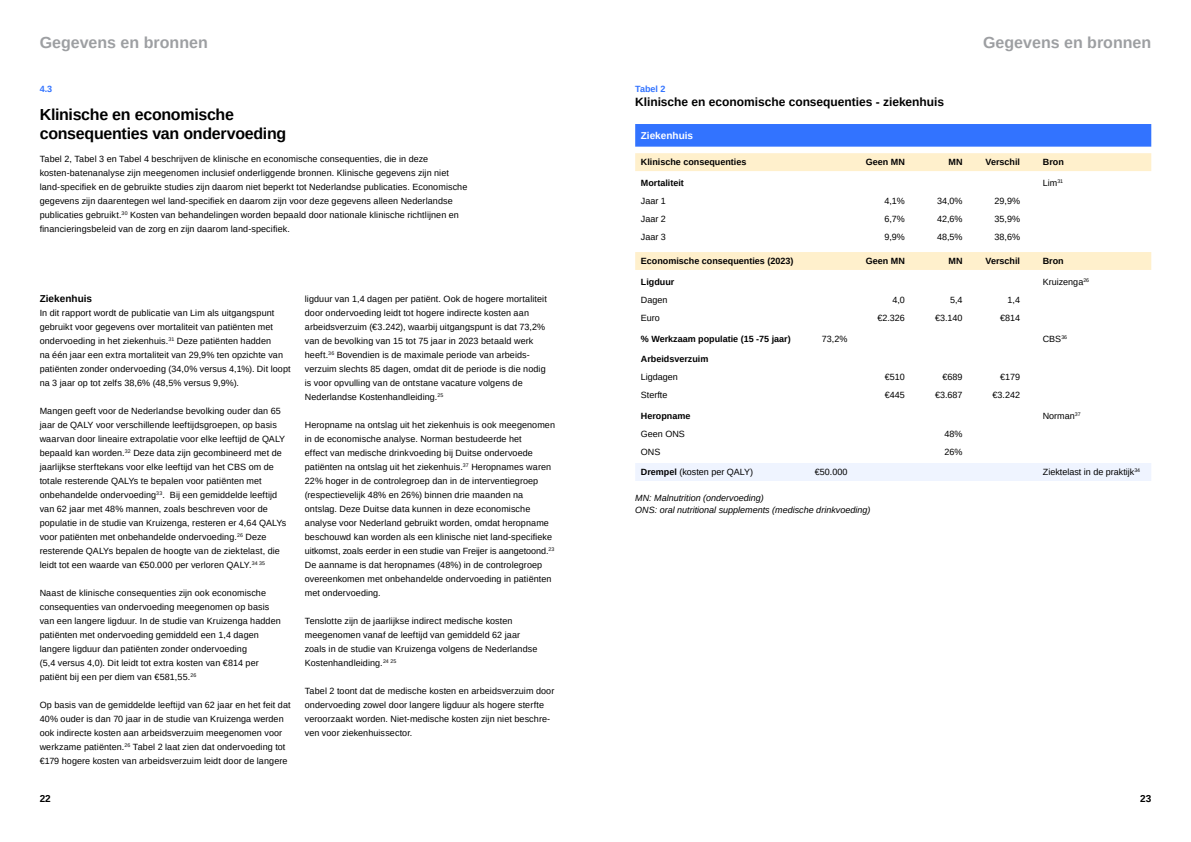
<style>
.page{position:relative;width:1191px;height:842px;background:#fff}
.page>*{position:absolute;margin:0;border:0;box-sizing:border-box;transform-origin:0 0}
.t1{font:700 16px/19px "Arimo";letter-spacing:-.02em;color:#000}
.t2{font:700 16px "Arimo";color:#9d9fa2}
.t3{font:700 12px "Arimo";letter-spacing:-.005em;color:#000}
.t4{font:700 10px "Arimo";letter-spacing:.005em;color:#000}
.t5{font:700 10px "Arimo";color:#fff}
.t6{font:9px/14px "Arimo";letter-spacing:.01em;color:#000}
.t7{font:700 9px "Arimo";color:#000}
.t8{font:italic 9px/12px "Arimo";color:#000}
.t9{font:700 9px "Arimo";color:#3273ff}
.s1{font-weight:700}
</style>
<div class="page">
<div style="left:635px;top:124px;width:516px;height:23px;background:#3273ff"></div>
<svg style="left:635px;top:153px;width:516px;height:117px"></svg>
<div style="left:635px;top:463px;width:516px;height:18px;background:#eff4ff"></div>
<h1 class="t2" style="left:40px;top:36px;width:170px">Gegevens en bronnen</h1>
<h1 class="t2" style="left:983px;top:36px;width:170px">Gegevens en bronnen</h1>
<p class="t9" style="left:40px;top:85px;width:14px">4.3</p>
<h1 class="t1" style="left:40px;top:106px;width:248px">Klinische en economische consequenties van ondervoeding</h1>
<p class="t6" style="left:40px;top:153px;width:429px">Tabel 2, Tabel 3 en Tabel 4 beschrijven de klinische en economische consequenties, die in deze kosten-batenanalyse zijn meegenomen inclusief onderliggende bronnen. Klinische gegevens zijn niet land-specifiek en de gebruikte studies zijn daarom niet beperkt tot Nederlandse publicaties. Economische gegevens zijn daarentegen wel land-specifiek en daarom zijn voor deze gegevens alleen Nederlandse publicaties gebruikt.<sup>30</sup> Kosten van behandelingen worden bepaald door nationale klinische richtlijnen en financieringsbeleid van de zorg en zijn daarom land-specifiek.</p>
<p class="t4" style="left:40px;top:295px;width:54px">Ziekenhuis</p>
<p class="t6" style="left:40px;top:307px;width:252px">In dit rapport wordt de publicatie van Lim als uitgangspunt gebruikt voor gegevens over mortaliteit van patiënten met ondervoeding in het ziekenhuis.<sup>31</sup> Deze patiënten hadden<br>na één jaar een extra mortaliteit van 29,9% ten opzichte van patiënten zonder ondervoeding (34,0% versus 4,1%). Dit loopt na 3 jaar op tot zelfs 38,6% (48,5% versus 9,9%).</p>
<p class="t6" style="left:40px;top:405px;width:248px">Mangen geeft voor de Nederlandse bevolking ouder dan 65 jaar de QALY voor verschillende leeftijdsgroepen, op basis waarvan door lineaire extrapolatie voor elke leeftijd de QALY bepaald kan worden.<sup>32</sup> Deze data zijn gecombineerd met de jaarlijkse sterftekans voor elke leeftijd van het CBS om de totale resterende QALYs te bepalen voor patiënten met onbehandelde ondervoeding<sup>33</sup>. Bij een gemiddelde leeftijd van 62 jaar met 48% mannen, zoals beschreven voor de populatie in de studie van Kruizenga, resteren er 4,64 QALYs voor patiënten met onbehandelde ondervoeding.<sup>26</sup> Deze resterende QALYs bepalen de hoogte van de ziektelast, die leidt tot een waarde van €50.000 per verloren QALY.<sup>34</sup> <sup>35</sup></p>
<p class="t6" style="left:40px;top:587px;width:243px">Naast de klinische consequenties zijn ook economische consequenties van ondervoeding meegenomen op basis van een langere ligduur. In de studie van Kruizenga hadden patiënten met ondervoeding gemiddeld een 1,4 dagen langere ligduur dan patiënten zonder ondervoeding<br>(5,4 versus 4,0). Dit leidt tot extra kosten van €814 per patiënt bij een per diem van €581,55.<sup>26</sup></p>
<p class="t6" style="left:40px;top:699px;width:252px">Op basis van de gemiddelde leeftijd van 62 jaar en het feit dat 40% ouder is dan 70 jaar in de studie van Kruizenga werden ook indirecte kosten aan arbeidsverzuim meegenomen voor werkzame patiënten.<sup>26</sup> Tabel 2 laat zien dat ondervoeding tot €179 hogere kosten van arbeidsverzuim leidt door de langere</p>
<p class="t6" style="left:305px;top:293px;width:243px">ligduur van 1,4 dagen per patiënt. Ook de hogere mortaliteit door ondervoeding leidt tot hogere indirecte kosten aan arbeidsverzuim (€3.242), waarbij uitgangspunt is dat 73,2% van de bevolking van 15 tot 75 jaar in 2023 betaald werk heeft.<sup>36</sup> Bovendien is de maximale periode van arbeids&shy;verzuim slechts 85 dagen, omdat dit de periode is die nodig is voor opvulling van de ontstane vacature volgens de Nederlandse Kostenhandleiding.<sup>25</sup></p>
<p class="t6" style="left:305px;top:419px;width:252px">Heropname na ontslag uit het ziekenhuis is ook meegenomen in de economische analyse. Norman bestudeerde het<br>effect van medische drinkvoeding bij Duitse ondervoede patiënten na ontslag uit het ziekenhuis.<sup>37</sup> Heropnames waren 22% hoger in de controlegroep dan in de interventiegroep (respectievelijk 48% en 26%) binnen drie maanden na ontslag. Deze Duitse data kunnen in deze economische analyse voor Nederland gebruikt worden, omdat heropname beschouwd kan worden als een klinische niet land-specifieke uitkomst, zoals eerder in een studie van Freijer is aangetoond.<sup>23<br></sup>De aanname is dat heropnames (48%) in de controlegroep overeenkomen met onbehandelde ondervoeding in patiënten met ondervoeding.</p>
<p class="t6" style="left:305px;top:615px;width:234px">Tenslotte zijn de jaarlijkse indirect medische kosten meegenomen vanaf de leeftijd van gemiddeld 62 jaar zoals in de studie van Kruizenga volgens de Nederlandse Kostenhandleiding.<sup>24</sup> <sup>25</sup></p>
<p class="t6" style="left:305px;top:685px;width:251px">Tabel 2 toont dat de medische kosten en arbeidsverzuim door ondervoeding zowel door langere ligduur als hogere sterfte veroorzaakt worden. Niet-medische kosten zijn niet beschre&shy;ven voor ziekenhuissector.</p>
<p class="t9" style="left:635px;top:85px;width:32px">Tabel 2</p>
<h2 class="t3" style="left:635px;top:97px;width:310px">Klinische en economische consequenties - ziekenhuis</h2>
<p class="t5" style="left:641px;top:132px;width:54px">Ziekenhuis</p>
<p class="t7" style="left:641px;top:159px;width:107px">Klinische consequenties</p>
<p class="t7" style="left:866px;top:159px;width:41px">Geen MN</p>
<p class="t7" style="left:948px;top:159px;width:15px">MN</p>
<p class="t7" style="left:985px;top:159px;width:36px">Verschil</p>
<p class="t7" style="left:1042px;top:159px;width:22px">Bron</p>
<p class="t7" style="left:641px;top:180px;width:45px">Mortaliteit</p>
<p class="t6" style="left:1042px;top:177px;width:22px">Lim<sup>31</sup></p>
<p class="t6" style="left:641px;top:195px;width:27px">Jaar 1</p>
<p class="t6" style="left:884px;top:195px;width:22px">4,1%</p>
<p class="t6" style="left:937px;top:195px;width:27px">34,0%</p>
<p class="t6" style="left:994px;top:195px;width:27px">29,9%</p>
<p class="t6" style="left:641px;top:213px;width:27px">Jaar 2</p>
<p class="t6" style="left:884px;top:213px;width:22px">6,7%</p>
<p class="t6" style="left:937px;top:213px;width:27px">42,6%</p>
<p class="t6" style="left:994px;top:213px;width:27px">35,9%</p>
<p class="t6" style="left:641px;top:230px;width:27px">Jaar 3</p>
<p class="t6" style="left:884px;top:230px;width:22px">9,9%</p>
<p class="t6" style="left:937px;top:230px;width:27px">48,5%</p>
<p class="t6" style="left:994px;top:230px;width:27px">38,6%</p>
<p class="t7" style="left:641px;top:258px;width:154px">Economische consequenties (2023)</p>
<p class="t7" style="left:866px;top:258px;width:41px">Geen MN</p>
<p class="t7" style="left:948px;top:258px;width:15px">MN</p>
<p class="t7" style="left:985px;top:258px;width:36px">Verschil</p>
<p class="t7" style="left:1042px;top:258px;width:22px">Bron</p>
<p class="t7" style="left:641px;top:278px;width:35px">Ligduur</p>
<p class="t6" style="left:1042px;top:276px;width:48px">Kruizenga<sup>26</sup></p>
<p class="t6" style="left:641px;top:293px;width:28px">Dagen</p>
<p class="t6" style="left:892px;top:293px;width:14px">4,0</p>
<p class="t6" style="left:950px;top:293px;width:14px">5,4</p>
<p class="t6" style="left:1007px;top:293px;width:14px">1,4</p>
<p class="t6" style="left:641px;top:311px;width:21px">Euro</p>
<p class="t6" style="left:877px;top:311px;width:29px">€2.326</p>
<p class="t6" style="left:935px;top:311px;width:29px">€3.140</p>
<p class="t6" style="left:1000px;top:311px;width:22px">€814</p>
<p class="t7" style="left:641px;top:335px;width:151px">% Werkzaam populatie (15 -75 jaar)</p>
<p class="t6" style="left:822px;top:332px;width:27px">73,2%</p>
<p class="t6" style="left:1042px;top:332px;width:26px">CBS<sup>36</sup></p>
<p class="t7" style="left:641px;top:356px;width:69px">Arbeidsverzuim</p>
<p class="t6" style="left:641px;top:371px;width:39px">Ligdagen</p>
<p class="t6" style="left:885px;top:371px;width:22px">€510</p>
<p class="t6" style="left:942px;top:371px;width:22px">€689</p>
<p class="t6" style="left:1000px;top:371px;width:22px">€179</p>
<p class="t6" style="left:641px;top:389px;width:28px">Sterfte</p>
<p class="t6" style="left:885px;top:389px;width:22px">€445</p>
<p class="t6" style="left:935px;top:389px;width:29px">€3.687</p>
<p class="t6" style="left:992px;top:389px;width:29px">€3.242</p>
<p class="t7" style="left:641px;top:412px;width:51px">Heropname</p>
<p class="t6" style="left:1042px;top:409px;width:39px">Norman<sup>37</sup></p>
<p class="t6" style="left:641px;top:427px;width:46px">Geen ONS</p>
<p class="t6" style="left:944px;top:427px;width:20px">48%</p>
<p class="t6" style="left:641px;top:445px;width:21px">ONS</p>
<p class="t6" style="left:944px;top:445px;width:20px">26%</p>
<p class="t6" style="left:641px;top:466px;width:114px"><span class="s1">Drempel</span> (kosten per QALY)</p>
<p class="t6" style="left:815px;top:466px;width:34px">€50.000</p>
<p class="t6" style="left:1042px;top:466px;width:99px">Ziektelast in de praktijk<sup>34</sup></p>
<p class="t8" style="left:635px;top:493px;width:237px">MN: Malnutrition (ondervoeding)<br>ONS: oral nutritional supplements (medische drinkvoeding)</p>
<p class="t4" style="left:40px;top:795px;width:13px">22</p>
<p class="t4" style="left:1140px;top:795px;width:13px">23</p>
</div>
